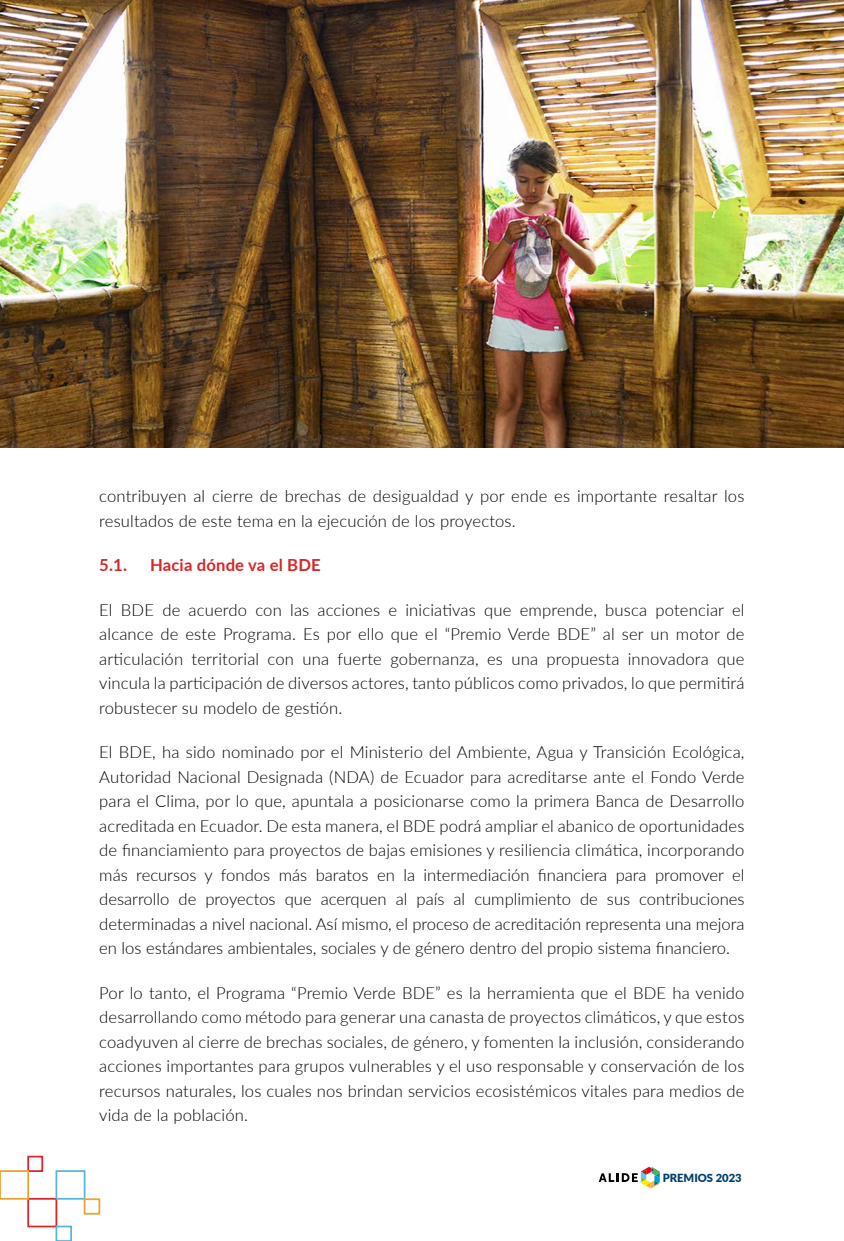
<style>
.page{position:relative;width:844px;height:1241px;background:#fff}
.page>*{position:absolute;margin:0;border:0;box-sizing:border-box;transform-origin:0 0}
.t1{font:300 16.62px/24.5px "Lato";letter-spacing:.01em;color:#000;text-align:justify}
.t2{font:700 16.62px "Lato";letter-spacing:.01em;color:#d82628}
.t3{font:900 11.2px "Lato";color:#004070}
</style>
<div class="page">
<div style="left:27px;top:1197px;width:30px;height:30px;border:2px solid #d82628"></div>
<div style="left:27px;top:1155px;width:16px;height:16px;border:2px solid #d82628"></div>
<div style="left:0;top:1169px;width:29px;height:30px;border:2px solid #eba228"></div>
<div style="left:55px;top:1169px;width:30px;height:30px;border:2px solid #53b7dd"></div>
<div style="left:84px;top:1198px;width:16px;height:16px;border:2px solid #eba228"></div>
<div style="left:55px;top:1225px;width:17px;height:15px;border:2px solid #53b7dd"></div>
<svg style="left:598px;top:1167px;width:61px;height:21px"></svg>
<img style="left:0;top:0;width:843px;height:447px">
<p class="t1" style="left:99px;top:483px;width:646px">contribuyen al cierre de brechas de desigualdad y por ende es importante resaltar los resultados de este tema en la ejecución de los proyectos.</p>
<p class="t2" style="left:99px;top:553px;width:29px">5.1.</p>
<p class="t2" style="left:150px;top:553px;width:172px">Hacia dónde va el BDE</p>
<p class="t1" style="left:99px;top:596px;width:646px">El BDE de acuerdo con las acciones e iniciativas que emprende, busca potenciar el alcance de este Programa. Es por ello que el “Premio Verde BDE” al ser un motor de articulación territorial con una fuerte gobernanza, es una propuesta innovadora que vincula la participación de diversos actores, tanto públicos como privados, lo que permitirá robustecer su modelo de gestión.</p>
<p class="t1" style="left:99px;top:739px;width:646px">El BDE, ha sido nominado por el Ministerio del Ambiente, Agua y Transición Ecológica, Autoridad Nacional Designada (NDA) de Ecuador para acreditarse ante el Fondo Verde para el Clima, por lo que, apuntala a posicionarse como la primera Banca de Desarrollo acreditada en Ecuador. De esta manera, el BDE podrá ampliar el abanico de oportunidades de financiamiento para proyectos de bajas emisiones y resiliencia climática, incorporando más recursos y fondos más baratos en la intermediación financiera para promover el desarrollo de proyectos que acerquen al país al cumplimiento de sus contribuciones determinadas a nivel nacional. Así mismo, el proceso de acreditación representa una mejora en los estándares ambientales, sociales y de género dentro del propio sistema financiero.</p>
<p class="t1" style="left:99px;top:979px;width:646px">Por lo tanto, el Programa “Premio Verde BDE” es la herramienta que el BDE ha venido desarrollando como método para generar una canasta de proyectos climáticos, y que estos coadyuven al cierre de brechas sociales, de género, y fomenten la inclusión, considerando acciones importantes para grupos vulnerables y el uso responsable y conservación de los recursos naturales, los cuales nos brindan servicios ecosistémicos vitales para medios de vida de la población.</p>
<p class="t3" style="left:662px;top:1168px;width:81px">PREMIOS 2023</p>
</div>
